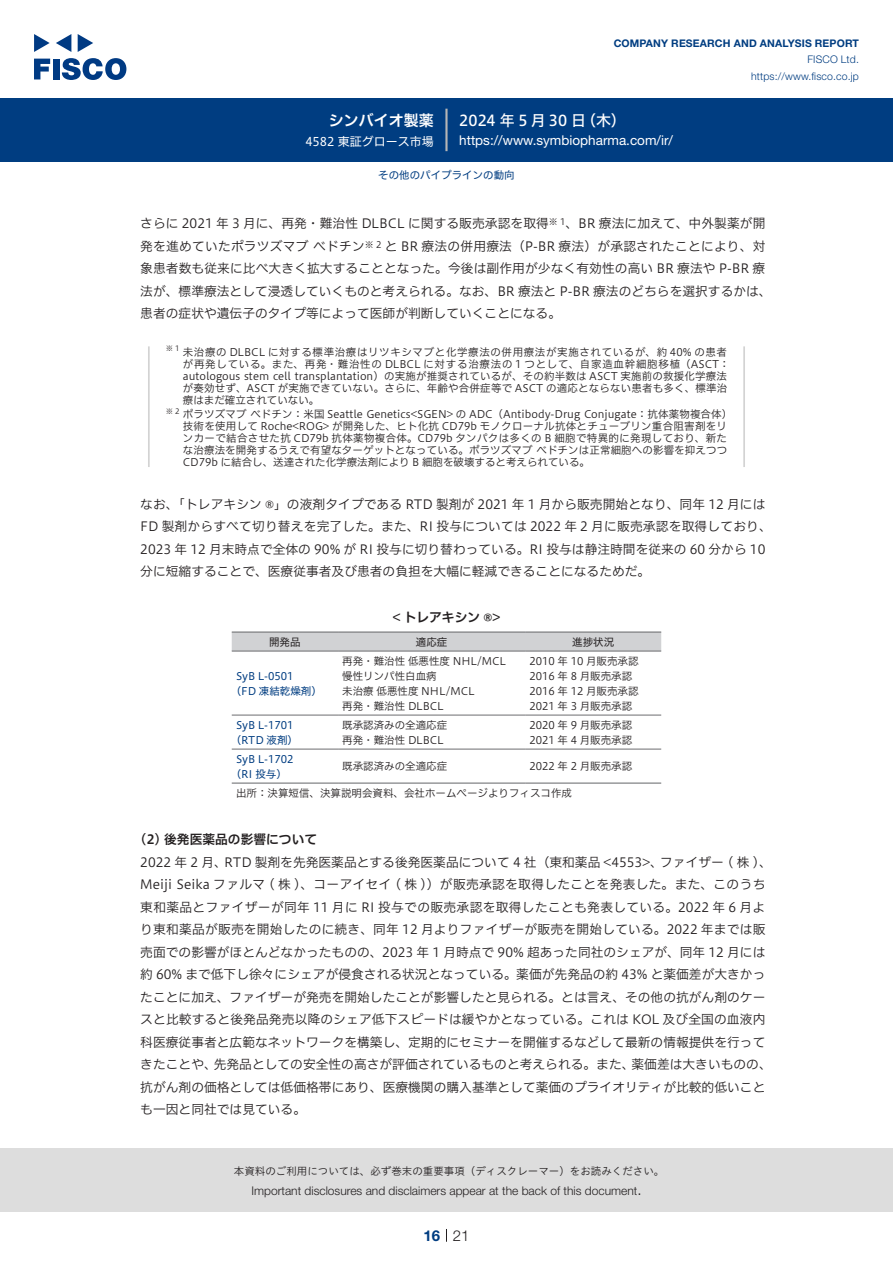
<style>
.page{position:relative;width:893px;height:1263px;background:#fff}
.page>*{position:absolute;margin:0;border:0;box-sizing:border-box;transform-origin:0 0}
.t1{font:15px "Hiragino UD Sans F Std N W5";letter-spacing:.01em;color:#fff}
.t2{font:15px "Hiragino UD Sans F Std N W6";color:#fff}
.t3{font:300 15px "Helvetica Neue LT Std";color:#231f20}
.t4{font:700 15px "Helvetica Neue LT Std";color:#003d81}
.t5{font:13.5px "Helvetica Neue LT Std";color:#fff}
.本文3mm{font:12.75px/22.5px "Hiragino UD Sans F Std N W3";color:#231f20}
.本文3mm-2{font:12.75px "Hiragino UD Sans F Std N W3";letter-spacing:.025em;color:#231f20}
.小タイトル3mm{font:12.75px "Hiragino UD Sans F Std N W6";color:#231f20}
.チャートタイトル{font:12.75px "Hiragino UD Sans F Std N W6";color:#231f20}
.t6{font:300 12px "Helvetica Neue LT Std";color:#231f20}
.t7{font:12px "Hiragino UD Sans F Std N W4";color:#fff}
.表組み基本スタイル{font:10.5px/12px "Hiragino UD Sans F Std N W3";color:#231f20}
.表組み基本スタイル-2{font:10.5px "Hiragino UD Sans F Std N W3";letter-spacing:.06em;color:#231f20}
.表左{font:10.5px "Hiragino UD Sans F Std N W4";color:#003d81}
.t8{font:10.5px "Hiragino UD Sans Std W3";color:#231f20}
.t9{font:700 10.5px "Helvetica Neue LT Std";letter-spacing:.015em;color:#003d81}
.t10{font:300 10.5px/16.5px "Helvetica Neue LT Std";letter-spacing:.015em;color:#003d81;text-align:right}
.ヘッダー{font:10.5px "Hiragino UD Sans F Std N W4";color:#003d81}
.表上{font:10.5px "Hiragino UD Sans F Std N W4";color:#231f20}
.本文3mm-3{font:8.85px "Hiragino UD Sans F Std N W3";color:#231f20}
.t11{font:7.35px "Hiragino UD Sans F Std N W3";color:#231f20}
</style>
<div class="page">
<div style="left:0;top:1148px;width:893px;height:64px;background:#ddd"></div>
<svg style="left:34px;top:59px;width:16px;height:20px"></svg>
<div style="left:53px;top:59px;width:6px;height:20px;background:#003a83"></div>
<svg style="left:62px;top:58px;width:64px;height:22px"></svg>
<svg style="left:34px;top:34px;width:16px;height:18px"></svg>
<svg style="left:78px;top:34px;width:15px;height:18px"></svg>
<svg style="left:56px;top:34px;width:15px;height:18px"></svg>
<div style="left:0;top:98px;width:893px;height:64px;background:#003d81"></div>
<hr style="left:445px;top:109px;width:3px;height:42px;background:#b5b5b6">
<svg style="left:446px;top:1229px;width:1px;height:13px"></svg>
<hr style="left:148px;top:346px;width:2px;height:121px;background:#d3d3d3">
<hr style="left:743px;top:346px;width:2px;height:121px;background:#d3d3d3">
<div style="left:232px;top:633px;width:429px;height:18px;background:#d1d2d4"></div>
<hr style="left:232px;top:651px;width:106px;height:1px;background:#6c6d70">
<hr style="left:338px;top:651px;width:187px;height:1px;background:#6c6d70">
<hr style="left:525px;top:651px;width:136px;height:1px;background:#6c6d70">
<hr style="left:232px;top:715px;width:106px;height:1px;background:#6c6d70">
<hr style="left:338px;top:715px;width:187px;height:1px;background:#6c6d70">
<hr style="left:525px;top:715px;width:136px;height:1px;background:#6c6d70">
<hr style="left:232px;top:749px;width:106px;height:1px;background:#6c6d70">
<hr style="left:338px;top:749px;width:187px;height:1px;background:#6c6d70">
<hr style="left:525px;top:749px;width:136px;height:1px;background:#6c6d70">
<hr style="left:232px;top:631px;width:106px;height:2px;background:#6c6d70">
<hr style="left:338px;top:631px;width:187px;height:2px;background:#6c6d70">
<hr style="left:525px;top:631px;width:136px;height:2px;background:#6c6d70">
<hr style="left:232px;top:782px;width:106px;height:2px;background:#6c6d70">
<hr style="left:338px;top:782px;width:187px;height:2px;background:#6c6d70">
<hr style="left:525px;top:782px;width:136px;height:2px;background:#6c6d70">
<p class="t2" style="left:329px;top:109px;width:107px">シンバイオ製薬</p>
<p class="t7" style="left:305px;top:132px;width:130px">4582 東証グロース市場</p>
<p class="t9" style="left:614px;top:37px;width:247px">COMPANY RESEARCH AND ANALYSIS REPORT</p>
<p class="t10" style="left:751px;top:51px;width:109px">FISCO Ltd. https://www.fisco.co j p.</p>
<p class="t1" style="left:581px;top:109px;width:46px">（木(</p>
<p class="t1" style="left:459px;top:109px;width:128px">2024 年 5月30 日</p>
<p class="t5" style="left:459px;top:132px;width:215px">https://www.symbiopharma.com /i r/</p>
<p class="ヘッダー" style="left:378px;top:167px;width:138px">その他のパイプラインの動向</p>
<p class="本文3mm" style="left:560px;top:211px;width:207px">、<sup>1</sup> BR 療法に加えて、中外製薬が開</p>
<p class="本文3mm" style="left:385px;top:211px;width:382px;text-indent:-244px">さらに 2021 年 3 月に、再発・難治性 DLBCL に関する販売承認を取得<br>と BR 療法の併用療法（P-BR 療法）が承認されたことにより、対</p>
<p class="本文3mm-3" style="left:549px;top:215px;width:10px">※</p>
<p class="本文3mm" style="left:140px;top:234px;width:633px">発を進めていたポラツズマブベドチン<br>象患者数も従来に比べ大きく拡大することとなった。今後は副作用が少なく有効性の高い BR 療法や P-BR 療法が、標準療法として浸透していくものと考えられる。なお、BR 療法と P-BR 療法のどちらを選択するかは、患者の症状や遺伝子のタイプ等によって医師が判断していくことになる。</p>
<p class="表組み基本スタイル-2" style="left:183px;top:344px;width:546px">未治療の DLBCL に対する標準治療はリツキシマブと化学療法の併用療法が実施されているが、約 40% の患者</p>
<p class="本文3mm-3" style="left:365px;top:238px;width:18px">※ 2</p>
<p class="t11" style="left:166px;top:343px;width:15px">※1</p>
<p class="表組み基本スタイル" style="left:183px;top:357px;width:548px">が再発している。また、再発・難治性の DLBCL に対する治療法の 1 つとして、自家造血幹細胞移植（ASCT：autologous stem cell transplantation）の実施が推奨されているが、その約半数は ASCT 実施前の救援化学療法が奏効せず、ASCT が実施できていない。さらに、年齢や合併症等で ASCT の適応とならない患者も多く、標準治</p>
<p class="表組み基本スタイル" style="left:183px;top:407px;width:551px">ポラツズマブベドチン：米国 Seattle Genetics&lt;SGEN&gt; の ADC（Antibody-Drug Conjugate：抗体薬物複合体(</p>
<p class="表組み基本スタイル" style="left:183px;top:393px;width:138px">療はまだ確立されていない。</p>
<p class="表組み基本スタイル" style="left:183px;top:419px;width:546px;text-align:justify">技術を使用して Roche&lt;ROG&gt; が開発した、ヒト化抗 CD79b モノクローナル抗体とチューブリン重合阻害剤をリンカーで結合させた抗 CD79b 抗体薬物複合体。CD79b タンパクは多くの B 細胞で特異的に発現しており、新たな治療法を開発するうえで有望なターゲットとなっている。ポラツズマブベドチンは正常細胞への影響を抑えつつCD79b に結合し、送達された化学療法剤により B 細胞を破壊すると考えられている。</p>
<p class="本文3mm" style="left:140px;top:492px;width:633px">なお、「トレアキシン ®」の液剤タイプである RTD 製剤が 2021 年 1 月から販売開始となり、同年 12 月にはFD 製剤からすべて切り替えを完了した。また、RI 投与については 2022 年 2 月に販売承認を取得しており、2023 年 12 月末時点で全体の 90% が RI 投与に切り替わっている。RI 投与は静注時間を従来の 60 分から 10分に短縮することで、医療従事者及び患者の負担を大幅に軽減できることになるためだ。</p>
<p class="チャートタイトル" style="left:393px;top:607px;width:109px">&lt; トレアキシン R&lt;</p>
<p class="表上" style="left:572px;top:634px;width:43px">進捗状況</p>
<p class="t11" style="left:166px;top:405px;width:15px">※2</p>
<p class="表上" style="left:416px;top:634px;width:33px">適応症</p>
<p class="表上" style="left:269px;top:634px;width:33px">開発品</p>
<p class="表左" style="left:236px;top:668px;width:59px">SyB L-0501</p>
<p class="表左" style="left:231px;top:683px;width:93px">（FD 凍結乾燥剤(</p>
<p class="表組み基本スタイル" style="left:342px;top:654px;width:165px">再発・難治性低悪性度 NHL/MCL</p>
<p class="表組み基本スタイル" style="left:342px;top:669px;width:96px">慢性リンパ性白血病</p>
<p class="表組み基本スタイル" style="left:342px;top:684px;width:134px">未治療低悪性度 NHL/MCL</p>
<p class="表組み基本スタイル" style="left:342px;top:699px;width:103px">再発・難治性 DLBCL</p>
<p class="表組み基本スタイル" style="left:529px;top:654px;width:111px">2010 年 10 月販売承認</p>
<p class="表組み基本スタイル" style="left:529px;top:669px;width:104px">2016 年 8 月販売承認</p>
<p class="表組み基本スタイル" style="left:529px;top:684px;width:111px">2016 年 12 月販売承認</p>
<p class="表組み基本スタイル" style="left:529px;top:699px;width:104px">2021 年 3 月販売承認</p>
<p class="表左" style="left:236px;top:717px;width:59px">SyB L-1701</p>
<p class="表左" style="left:231px;top:732px;width:69px">（RTD 液剤(</p>
<p class="表組み基本スタイル" style="left:342px;top:718px;width:106px">既承認済みの全適応症</p>
<p class="表組み基本スタイル" style="left:342px;top:733px;width:103px">再発・難治性 DLBCL</p>
<p class="表組み基本スタイル" style="left:529px;top:718px;width:104px">2020 年 9 月販売承認</p>
<p class="表組み基本スタイル" style="left:529px;top:733px;width:104px">2021 年 4 月販売承認</p>
<p class="表左" style="left:236px;top:751px;width:59px">SyB L-1702</p>
<p class="表組み基本スタイル" style="left:529px;top:759px;width:104px">2022 年 2 月販売承認</p>
<p class="表組み基本スタイル" style="left:342px;top:759px;width:106px">既承認済みの全適応症</p>
<p class="表左" style="left:231px;top:766px;width:58px">（RI 投与）</p>
<p class="表組み基本スタイル" style="left:236px;top:786px;width:338px">出所：決算短信、決算説明会資料、会社ホームページよりフィスコ作成</p>
<p class="小タイトル3mm" style="left:140px;top:829px;width:178px">2( ) 後発医薬品の影響について</p>
<p class="本文3mm" style="left:660px;top:850px;width:113px">ファイザー ( 株 、(</p>
<p class="本文3mm" style="left:140px;top:850px;width:88px">2022 年 2 月、</p>
<p class="本文3mm-2" style="left:140px;top:875px;width:627px">Meiji Seika ファルマ ( 株 )、コーアイセイ ( 株 )）が販売承認を取得したことを発表した。また、このうち</p>
<p class="本文3mm-2" style="left:140px;top:897px;width:626px">東和薬品とファイザーが同年 11 月に RI 投与での販売承認を取得したことも発表している。2022 年 6 月よ</p>
<p class="本文3mm" style="left:140px;top:917px;width:627px">り東和薬品が販売を開始したのに続き、同年 12 月よりファイザーが販売を開始している。2022 年までは販</p>
<p class="本文3mm" style="left:140px;top:940px;width:627px">売面での影響がほとんどなかったものの、2023 年 1 月時点で 90% 超あった同社のシェアが、同年 12 月には</p>
<p class="本文3mm" style="left:140px;top:962px;width:627px">約 60% まで低下し徐々にシェアが侵食される状況となっている。薬価が先発品の約 43% と薬価差が大きかっ</p>
<p class="本文3mm" style="left:140px;top:985px;width:627px">たことに加え、ファイザーが発売を開始したことが影響したと見られる。とは言え、その他の抗がん剤のケー</p>
<p class="本文3mm" style="left:140px;top:1007px;width:627px">スと比較すると後発品発売以降のシェア低下スピードは緩やかとなっている。これは KOL 及び全国の血液内</p>
<p class="本文3mm" style="left:140px;top:1030px;width:627px">科医療従事者と広範なネットワークを構築し、定期的にセミナーを開催するなどして最新の情報提供を行って</p>
<p class="本文3mm" style="left:631px;top:1052px;width:142px">薬価差は大きいものの、</p>
<p class="本文3mm" style="left:224px;top:850px;width:440px">RTD 製剤を先発医薬品とする後発医薬品について 4 社（東和薬品 &lt;4553&gt;、</p>
<p class="本文3mm" style="left:214px;top:1052px;width:422px">先発品としての安全性の高さが評価されているものと考えられる。また、</p>
<p class="本文3mm" style="left:140px;top:1052px;width:627px">きたことや、<br>抗がん剤の価格としては低価格帯にあり、医療機関の購入基準として薬価のプライオリティが比較的低いことも一因と同社では見ている。</p>
<p class="t8" style="left:234px;top:1163px;width:432px">本資料のご利用については、必ず巻末の重要事項（ディスクレーマー）をお読みください。</p>
<p class="t3" style="left:637px;top:1180px;width:6px">.</p>
<p class="t6" style="left:251px;top:1183px;width:387px">Important disclosures and disclaimers appear at the back of this document</p>
<p class="t4" style="left:423px;top:1226px;width:18px">16</p>
<p class="t3" style="left:453px;top:1226px;width:18px">21</p>
</div>
